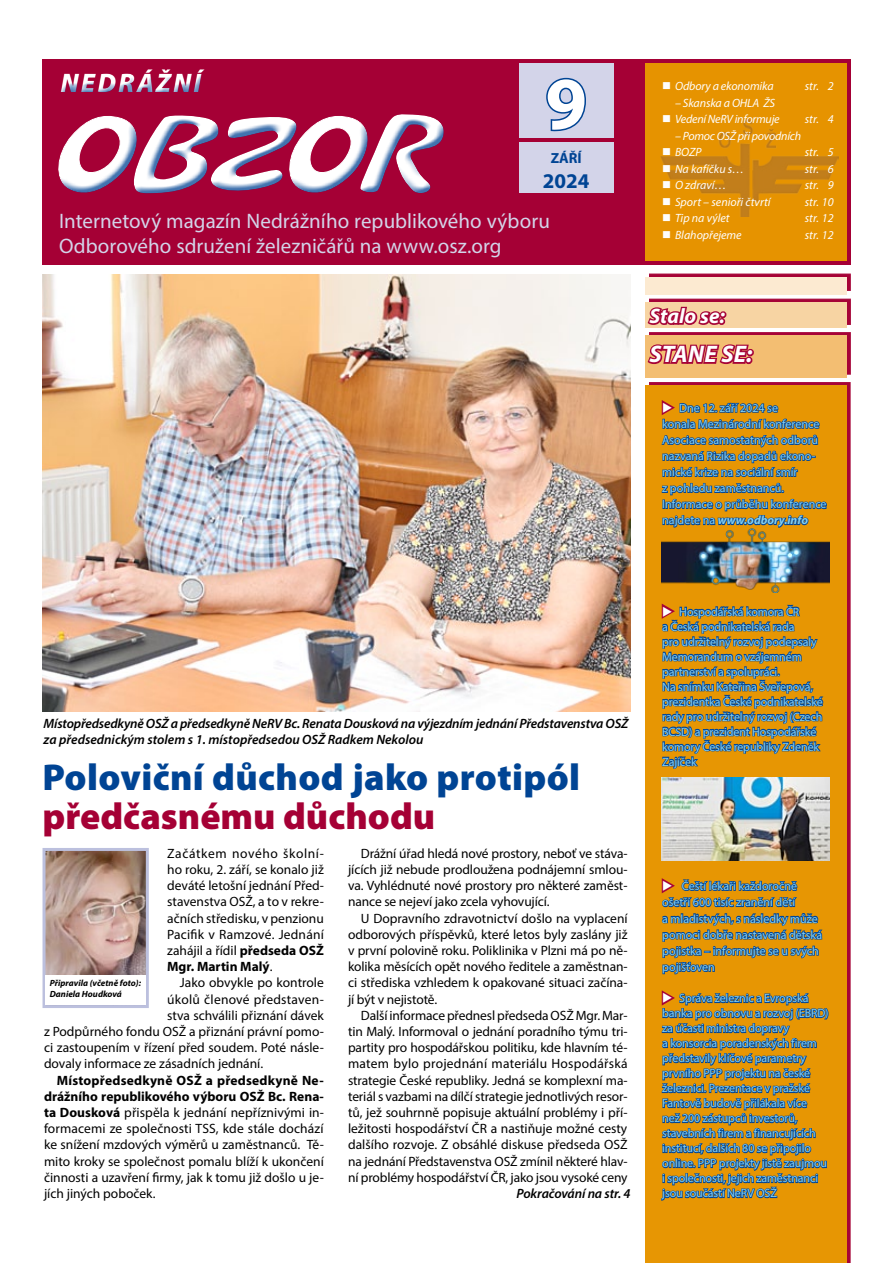
<style>
.page{position:relative;width:893px;height:1263px;background:#fff}
.page>*{position:absolute;margin:0;border:0;box-sizing:border-box;transform-origin:0 0}
.t1{font:700 75px "Myriad Pro";color:#fff}
.t2{font:900 37.5px "Myriad Pro";letter-spacing:.01em;color:#004494}
.t3{font:900 37.5px "Myriad Pro";color:#a50035}
.t4{font:italic 900 27px "Myriad Pro";letter-spacing:.07em;color:#fff}
.t5{font:italic 700 24px "Myriad Pro";color:#fff}
.t6{font:21px/25.2px "Myriad Pro";letter-spacing:.005em;color:#d3d4e9}
.t7{font:italic 700 21px "Myriad Pro";color:#fff}
.t8{font:700 21px "Myriad Pro";color:#004494}
.t9{font:700 14.7px "Myriad Pro";color:#004494}
.t10{font:13.5px/16.2px "Myriad Pro";color:#000;text-align:justify}
.t11{font:italic 600 13.5px/16.2px "Myriad Pro";letter-spacing:-.015em;color:#000}
.t12{font:13.5px "Myriad Pro";letter-spacing:.02em;color:#000}
.t13{font:12px/15px "Myriad Pro";letter-spacing:-.01em;color:#84d0f0}
.t14{font:italic 12px "Myriad Pro";color:#fff}
.t15{font:italic 12px "Myriad Pro";letter-spacing:-.02em;color:#fff}
.t16{font:italic 700 9px/10.8px "Myriad Pro";color:#000}
.s1{color:#fff}
.s2{font-weight:700;font-style:italic}
.s3{font-weight:700}
</style>
<div class="page">
<div style="left:43px;top:60px;width:807px;height:205px;background:#a50035"></div>
<div style="left:51px;top:110px;width:396px;height:84px;background:#fff;opacity:.75"></div>
<div style="left:56px;top:118px;width:391px;height:83px;background:#004494;opacity:.75"></div>
<div style="left:58px;top:59px;width:155px;height:32px;background:#a50035"></div>
<div style="left:58px;top:62px;width:157px;height:41px;background:#004494;opacity:.75"></div>
<div style="left:519px;top:142px;width:94px;height:51px;background:#d3d4e9"></div>
<div style="left:519px;top:64px;width:94px;height:74px;background:#d3d4e9"></div>
<svg style="left:546px;top:77px;width:40px;height:55px"></svg>
<div style="left:645px;top:64px;width:202px;height:197px;background:#e79500"></div>
<div style="left:649px;top:274px;width:201px;height:17px;background:linear-gradient(to right,#a60337,#a60337)"></div>
<div style="left:645px;top:278px;width:202px;height:17px;background:#fcead1"></div>
<div style="left:649px;top:299px;width:201px;height:26px;background:#a50035"></div>
<div style="left:645px;top:302px;width:202px;height:26px;background:#f7d4a2"></div>
<div style="left:649px;top:332px;width:202px;height:42px;background:linear-gradient(to bottom,#a60337,#a60337)"></div>
<div style="left:645px;top:336px;width:202px;height:42px;background:#f3be71"></div>
<svg style="left:645px;top:306px;width:105px;height:59px"></svg>
<div style="left:747px;top:349px;width:7px;height:7px;border:3px solid #a50035;border-radius:50%"></div>
<div style="left:745px;top:357px;width:7px;height:7px;border:3px solid #a50035;border-radius:50%"></div>
<img style="left:660px;top:120px;width:178px;height:96px">
<img style="left:43px;top:274px;width:587px;height:438px">
<div style="left:649px;top:382px;width:202px;height:881px;background:#a50035"></div>
<div style="left:645px;top:386px;width:202px;height:877px;background:#e79500"></div>
<svg style="left:42px;top:848px;width:107px;height:160px;background:#b39891"></svg>
<div style="left:45px;top:975px;width:101px;height:30px;background:#fff"></div>
<img style="left:662px;top:777px;width:168px;height:83px">
<img style="left:662px;top:537px;width:167px;height:51px">
<svg style="left:660px;top:385px;width:168px;height:152px"></svg>
<svg style="left:661px;top:588px;width:163px;height:181px"></svg>
<svg style="left:660px;top:878px;width:169px;height:323px"></svg>
<h3 class="t4" style="left:61px;top:68px;width:142px">NEDRÁŽNÍ</h3>
<h1 class="t1" style="left:545px;top:55px;width:43px">9</h1>
<p class="t9" style="left:551px;top:149px;width:33px">září</p>
<h3 class="t8" style="left:543px;top:168px;width:48px">2024</h3>
<h3 class="t6" style="left:59px;top:208px;width:492px">Internetový magazín Nedrážního republikového výboru<br>Odborového sdružení železničářů na www.osz.org</h3>
<p class="t14" style="left:662px;top:79px;width:113px">■ Odbory a ekonomika</p>
<p class="t14" style="left:805px;top:79px;width:30px">str. 2</p>
<p class="t14" style="left:675px;top:95px;width:102px">– Skanska a OHLA ŽS</p>
<p class="t15" style="left:662px;top:112px;width:119px">■ Vedení NeRV informuje</p>
<p class="t14" style="left:805px;top:112px;width:30px">str. 4</p>
<p class="t15" style="left:675px;top:128px;width:128px">– Pomoc OSŽ při povodních</p>
<p class="t14" style="left:662px;top:145px;width:41px">■ BOZP</p>
<p class="t14" style="left:805px;top:145px;width:30px">str. 5</p>
<p class="t14" style="left:662px;top:161px;width:83px">■ Na kafíčku s…</p>
<p class="t14" style="left:805px;top:161px;width:30px">str. 6</p>
<p class="t14" style="left:662px;top:178px;width:66px">■ O zdraví…</p>
<p class="t14" style="left:805px;top:178px;width:30px">str. 9</p>
<p class="t14" style="left:662px;top:194px;width:110px">■ Sport – senioři čtvrtí</p>
<p class="t14" style="left:805px;top:194px;width:30px">str. 10</p>
<p class="t14" style="left:662px;top:211px;width:69px">■ Tip na výlet</p>
<p class="t14" style="left:805px;top:211px;width:30px">str. 12</p>
<p class="t14" style="left:662px;top:227px;width:81px">■ Blahopřejeme</p>
<p class="t14" style="left:805px;top:227px;width:30px">str. 12</p>
<h3 class="t7" style="left:649px;top:302px;width:77px">Stalo se:</h3>
<h3 class="t5" style="left:649px;top:339px;width:104px">STAne SE:</h3>
<p class="t13" style="left:662px;top:400px;width:166px;line-height:16px"><span class="s1">◆</span> Dne 12. září 2024 se<br>konala Mezinárodní konference<br>Asociace samostatných odborů nazvaná Rizika dopadů ekono&shy;mické krize na sociální smír<br>z pohledu zaměstnanců.<br>Informace o průběhu konference najdete na <span class="s2">www.odbory.info</span></p>
<p class="t11" style="left:44px;top:715px;width:586px">Místopředsedkyně OSŽ a předsedkyně NeRV Bc. Renata Dousková na výjezdním jednání Představenstva OSŽ za předsednickým stolem s 1. místopředsedou OSŽ Radkem Nekolou</p>
<h2 class="t2" style="left:43px;top:756px;width:539px">Poloviční důchod jako protipól</h2>
<h2 class="t3" style="left:43px;top:795px;width:394px">předčasnému důchodu</h2>
<p class="t10" style="left:167px;top:845px;width:158px">Začátkem nového školní&shy;ho roku, 2. září, se konalo již deváté letošní jednání Před&shy;stavenstva OSŽ, a to v rekre&shy;ačních středisku, v penzionu Pacifik v Ramzové. Jednání zahájil a řídil <span class="s3">předseda OSŽ Mgr. Martin Malý</span>.</p>
<p class="t10" style="left:180px;top:974px;width:145px">Jako obvykle po kontrole</p>
<p class="t12" style="left:167px;top:991px;width:158px">úkolů členové představen-</p>
<p class="t10" style="left:167px;top:1007px;width:158px">stva schválili přiznání dávek</p>
<p class="t10" style="left:44px;top:1023px;width:281px">z Podpůrného fondu OSŽ a přiznání právní pomo-</p>
<p class="t10" style="left:44px;top:1039px;width:281px">ci zastoupením v řízení před soudem. Poté násle-</p>
<p class="t10" style="left:44px;top:1055px;width:221px">dovaly informace ze zásadních jednání.</p>
<p class="t10" style="left:44px;top:1072px;width:281px;text-indent:13px"><span class="s3">Místopředsedkyně OSŽ a předsedkyně Ne&shy;drážního republikového výboru OSŽ Bc. Rena&shy;ta Dousková</span> přispěla k jednání nepříznivými in&shy;formacemi ze společnosti TSS, kde stále dochází ke snížení mzdových výměrů u zaměstnanců. Tě&shy;mito kroky se společnost pomalu blíží k ukončení činnosti a uzavření firmy, jak k tomu již došlo u je&shy;jích jiných poboček.</p>
<p class="t16" style="left:50px;top:977px;width:93px">Připravila (včetně foto):<br>Daniela Houdková</p>
<p class="t10" style="left:348px;top:845px;width:281px;text-indent:13px">Drážní úřad hledá nové prostory, neboť ve stáva&shy;jících již nebude prodloužena podnájemní smlou&shy;va. Vyhlédnuté nové prostory pro některé zaměst&shy;nance se nejeví jako zcela vyhovující.</p>
<p class="t10" style="left:348px;top:910px;width:281px;text-indent:13px">U Dopravního zdravotnictví došlo na vyplacení odborových příspěvků, které letos byly zaslány již v první polovině roku. Poliklinika v Plzni má po ně&shy;kolika měsících opět nového ředitele a zaměstnan&shy;ci střediska vzhledem k opakované situaci začína&shy;jí být v nejistotě.</p>
<p class="t10" style="left:348px;top:1007px;width:281px;text-indent:13px">Další informace přednesl předseda OSŽ Mgr. Mar&shy;tin Malý. Informoval o jednání poradního týmu tri&shy;partity pro hospodářskou politiku, kde hlavním té&shy;matem bylo projednání materiálu Hospodářská strategie České republiky. Jedná se komplexní ma&shy;teriál s vazbami na dílčí strategie jednotlivých resor&shy;tů, jež souhrnně popisuje aktuální problémy i pří&shy;ležitosti hospodářství ČR a nastiňuje možné cesty dalšího rozvoje. Z obsáhlé diskuse předseda OSŽ na jednání Představenstva OSŽ zmínil některé hlav&shy;ní problémy hospodářství ČR, jako jsou vysoké ceny</p>
<p class="t11" style="left:517px;top:1185px;width:115px">Pokračování na str. 4</p>
<p class="t13" style="left:662px;top:604px;width:162px"><span class="s1">◆</span> Hospodářská komora ČR<br>a Česká podnikatelská rada<br>pro udržitelný rozvoj podepsaly<br>Memorandum o vzájemném partnerství a spolupráci.<br>Na snímku Kateřina Šveřepová, prezidentka České podnikatelské rady pro udržitelný rozvoj (Czech<br>BCSD) a prezident Hospodářské komory České republiky Zdeněk<br>Zajíček</p>
<p class="t13" style="left:662px;top:878px;width:161px;line-height:16.2px"><span class="s1">◆</span> Čeští lékaři každoročně ošetří 600 tisíc zranění dětí<br>a mladistvých, s následky může pomoci dobře nastavená dětská pojistka – informujte se u svých pojišťoven</p>
<p class="t13" style="left:662px;top:990px;width:168px"><span class="s1">◆</span> Správa železnic a Evropská banka pro obnovu a rozvoj (EBRD) za účasti ministra dopravy<br>a konsorcia poradenských firem představily klíčové parametry prvního PPP projektu na české železnici. Prezentace v pražské<br>Fantově budově přilákala více<br>než 200 zástupců investorů, stavebních firem a financujících institucí, dalších 80 se připojilo online. PPP projekty jistě zaujmou i společnosti, jejich zaměstnanci jsou součástí NeRV OSŽ</p>
</div>
